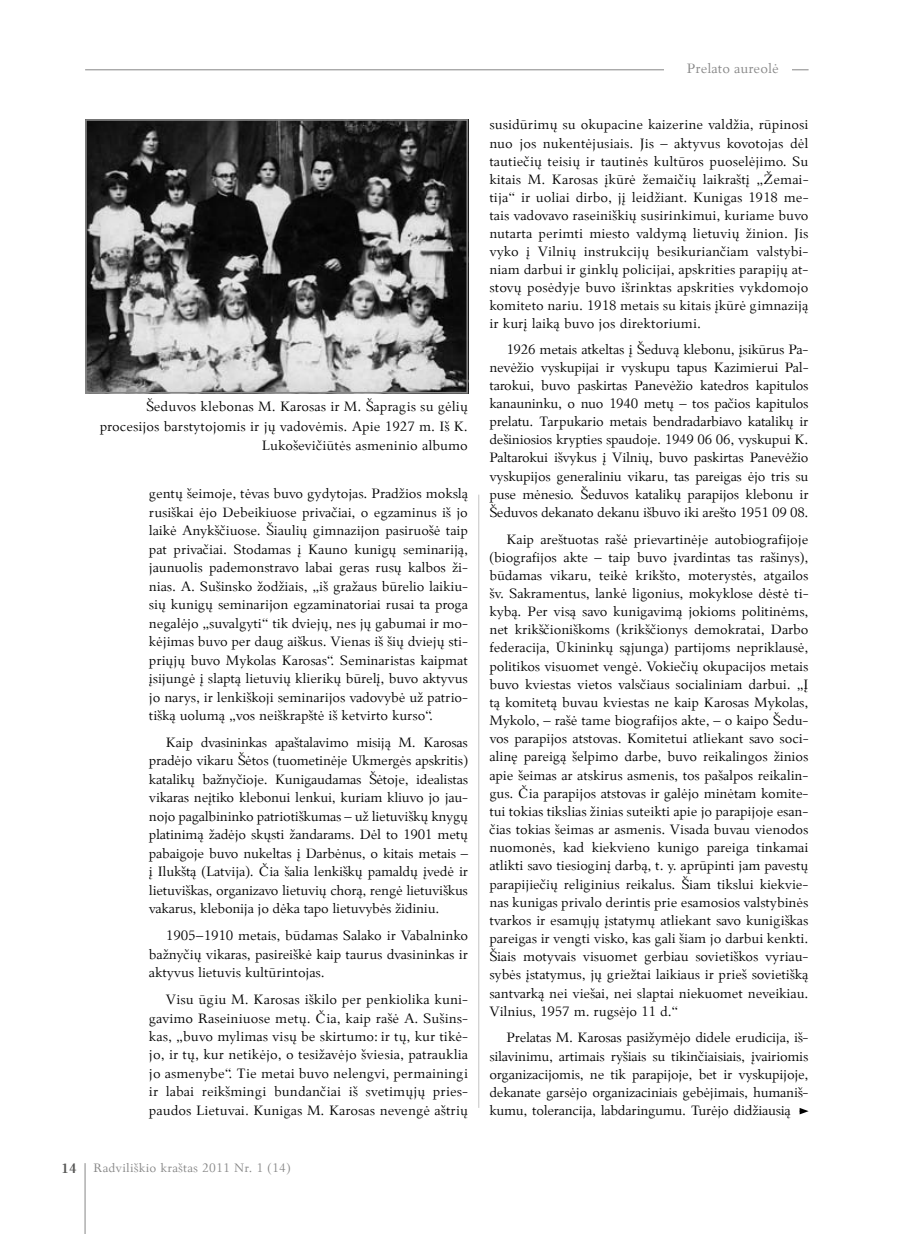
<style>
.page{position:relative;width:915px;height:1234px;background:#fff}
.page>*{position:absolute;margin:0;border:0;box-sizing:border-box;transform-origin:0 0}
.t1{font:15px/18.1px "Palemonas";letter-spacing:-.01em;color:#000;text-align:justify}
.t2{font:15px "Palemonas";color:#868686}
.t3{font:13.5px "Palemonas";letter-spacing:.015em;color:#868686}
.s1{font-weight:700;font-size:15px;color:#585857}
</style>
<div class="page">
<hr style="left:85px;top:69px;width:723px;height:1px;background:#868686">
<hr style="left:85px;top:1162px;width:1px;height:71px;background:#868686">
<hr style="left:478px;top:494px;width:1px;height:613px;background:#c5c5c5">
<div style="left:663px;top:63px;width:128px;height:10px;background:#fff"></div>
<img style="left:88px;top:122px;width:377px;height:268px">
<div style="left:85px;top:119px;width:383px;height:274px;border:2px solid #868686"></div>
<svg style="left:799px;top:1108px;width:9px;height:6px"></svg>
<p class="t1" style="left:100px;top:396px;width:369px;line-height:19.5px;text-align:right">Šeduvos klebonas M. Karosas ir M. Šapragis su gėlių procesijos barstytojomis ir jų vadovėmis. Apie 1927 m. Iš K.<br>Lukoševičiūtės asmeninio albumo</p>
<p class="t1" style="left:149px;top:484px;width:320px">gentų šeimoje, tėvas buvo gydytojas. Pradžios mokslą rusiškai ėjo Debeikiuose privačiai, o egzaminus iš jo laikė Anykščiuose. Šiaulių gimnazijon pasiruošė taip pat privačiai. Stodamas į Kauno kunigų seminariją, jaunuolis pademonstravo labai geras rusų kalbos ži&shy;nias. A. Sušinsko žodžiais, „iš gražaus būrelio laikiu&shy;sių kunigų seminarijon egzaminatoriai rusai ta proga negalėjo „suvalgyti“ tik dviejų, nes jų gabumai ir mo&shy;kėjimas buvo per daug aiškus. Vienas iš šių dviejų sti&shy;priųjų buvo Mykolas Karosas“. Seminaristas kaipmat įsijungė į slaptą lietuvių klierikų būrelį, buvo aktyvus jo narys, ir lenkiškoji seminarijos vadovybė už patrio&shy;tišką uolumą „vos neiškrapštė iš ketvirto kurso“.</p>
<p class="t1" style="left:149px;top:732px;width:321px;text-indent:17px">Kaip dvasininkas apaštalavimo misiją M. Karosas pradėjo vikaru Šėtos (tuometinėje Ukmergės apskritis) katalikų bažnyčioje. Kunigaudamas Šėtoje, idealistas vikaras neįtiko klebonui lenkui, kuriam kliuvo jo jau&shy;nojo pagalbininko patriotiškumas – už lietuviškų knygų platinimą žadėjo skųsti žandarams. Dėl to 1901 metų pabaigoje buvo nukeltas į Darbėnus, o kitais metais – į Ilukštą (Latvija). Čia šalia lenkiškų pamaldų įvedė ir lietuviškas, organizavo lietuvių chorą, rengė lietuviškus vakarus, klebonija jo dėka tapo lietuvybės židiniu.</p>
<p class="t1" style="left:149px;top:925px;width:320px;text-indent:17px">1905–1910 metais, būdamas Salako ir Vabalninko bažnyčių vikaras, pasireiškė kaip taurus dvasininkas ir aktyvus lietuvis kultūrintojas.</p>
<p class="t1" style="left:149px;top:989px;width:320px;text-indent:17px">Visu ūgiu M. Karosas iškilo per penkiolika kuni&shy;gavimo Raseiniuose metų. Čia, kaip rašė A. Sušins&shy;kas, „buvo mylimas visų be skirtumo: ir tų, kur tikė&shy;jo, ir tų, kur netikėjo, o tesižavėjo šviesia, patrauklia jo asmenybe“. Tie metai buvo nelengvi, permainingi ir labai reikšmingi bundančiai iš svetimųjų pries&shy;paudos Lietuvai. Kunigas M. Karosas nevengė aštrių</p>
<p class="t3" style="left:61px;top:1158px;width:230px"><span class="s1">14</span> Radviliškio kraštas 2011 Nr. 1 (14)</p>
<p class="t2" style="left:686px;top:59px;width:93px">Prelato aureolė</p>
<p class="t1" style="left:489px;top:115px;width:320px">susidūrimų su okupacine kaizerine valdžia, rūpinosi nuo jos nukentėjusiais. Jis – aktyvus kovotojas dėl tautiečių teisių ir tautinės kultūros puoselėjimo. Su kitais M. Karosas įkūrė žemaičių laikraštį „Žemai&shy;tija“ ir uoliai dirbo, jį leidžiant. Kunigas 1918 me&shy;tais vadovavo raseiniškių susirinkimui, kuriame buvo nutarta perimti miesto valdymą lietuvių žinion. Jis vyko į Vilnių instrukcijų besikuriančiam valstybi&shy;niam darbui ir ginklų policijai, apskrities parapijų at&shy;stovų posėdyje buvo išrinktas apskrities vykdomojo komiteto nariu. 1918 metais su kitais įkūrė gimnaziją ir kurį laiką buvo jos direktoriumi.</p>
<p class="t1" style="left:489px;top:340px;width:320px;text-indent:17px">1926 metais atkeltas į Šeduvą klebonu, įsikūrus Pa&shy;nevėžio vyskupijai ir vyskupu tapus Kazimierui Pal&shy;tarokui, buvo paskirtas Panevėžio katedros kapitulos kanauninku, o nuo 1940 metų – tos pačios kapitulos prelatu. Tarpukario metais bendradarbiavo katalikų ir dešiniosios krypties spaudoje. 1949 06 06, vyskupui K.<br>Paltarokui išvykus į Vilnių, buvo paskirtas Panevėžio vyskupijos generaliniu vikaru, tas pareigas ėjo tris su puse mėnesio. Šeduvos katalikų parapijos klebonu ir Šeduvos dekanato dekanu išbuvo iki arešto 1951 09 08.</p>
<p class="t1" style="left:489px;top:529px;width:320px;text-indent:17px">Kaip areštuotas rašė prievartinėje autobiografijoje (biografijos akte – taip buvo įvardintas tas rašinys), būdamas vikaru, teikė krikšto, moterystės, atgailos šv. Sakramentus, lankė ligonius, mokyklose dėstė ti&shy;kybą. Per visą savo kunigavimą jokioms politinėms, net krikščioniškoms (krikščionys demokratai, Darbo federacija, Ūkininkų sąjunga) partijoms nepriklausė, politikos visuomet vengė. Vokiečių okupacijos metais buvo kviestas vietos valsčiaus socialiniam darbui. „Į tą komitetą buvau kviestas ne kaip Karosas Mykolas, Mykolo, – rašė tame biografijos akte, – o kaipo Šedu&shy;vos parapijos atstovas. Komitetui atliekant savo soci&shy;alinę pareigą šelpimo darbe, buvo reikalingos žinios apie šeimas ar atskirus asmenis, tos pašalpos reikalin&shy;gus. Čia parapijos atstovas ir galėjo minėtam komite&shy;tui tokias tikslias žinias suteikti apie jo parapijoje esan&shy;čias tokias šeimas ar asmenis. Visada buvau vienodos nuomonės, kad kiekvieno kunigo pareiga tinkamai atlikti savo tiesioginį darbą, t. y. aprūpinti jam pavestų parapijiečių religinius reikalus. Šiam tikslui kiekvie&shy;nas kunigas privalo derintis prie esamosios valstybinės tvarkos ir esamųjų įstatymų atliekant savo kunigiškas pareigas ir vengti visko, kas gali šiam jo darbui kenkti.<br>Šiais motyvais visuomet gerbiau sovietiškos vyriau&shy;sybės įstatymus, jų griežtai laikiaus ir prieš sovietišką santvarką nei viešai, nei slaptai niekuomet neveikiau.<br>Vilnius, 1957 m. rugsėjo 11 d.“</p>
<p class="t1" style="left:489px;top:1028px;width:320px;text-indent:17px">Prelatas M. Karosas pasižymėjo didele erudicija, iš&shy;silavinimu, artimais ryšiais su tikinčiaisiais, įvairiomis organizacijomis, ne tik parapijoje, bet ir vyskupijoje, dekanate garsėjo organizaciniais gebėjimais, humaniš&shy;kumu, tolerancija, labdaringumu. Turėjo didžiausią</p>
</div>
